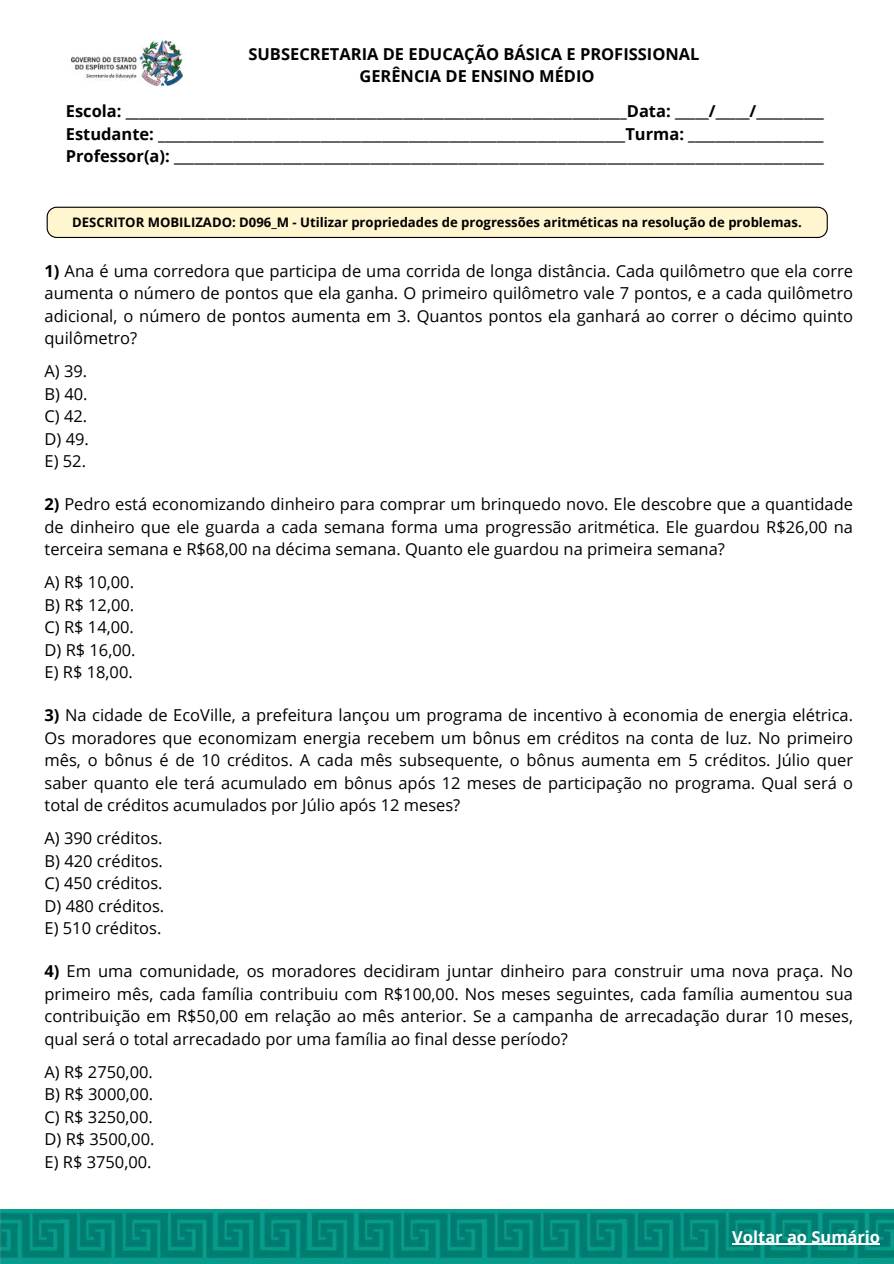
<style>
.page{position:relative;width:894px;height:1264px;background:#fff}
.page>*{position:absolute;margin:0;border:0;box-sizing:border-box;transform-origin:0 0}
.t1{font:16.5px/22.5px "Open Sans";color:#000;text-align:justify}
.t2{font:700 16.5px/22.5px "Open Sans";color:#000;text-align:justify}
.t3{font:700 16.5px "Open Sans";color:#fff}
.t4{font:700 13.05px "Open Sans";color:#000}
.s1{font-weight:700}
</style>
<div class="page">
<svg style="left:47px;top:207px;width:780px;height:31px;background:#eee4c1"></svg>
<img style="left:72px;top:41px;width:110px;height:45px">
<img style="left:0;top:1209px;width:893px;height:54px">
<hr style="left:732px;top:1243px;width:147px;height:1px;background:#fff">
<p class="t2" style="left:248px;top:42px;width:452px;text-align:center">SUBSECRETARIA DE EDUCAÇÃO BÁSICA E PROFISSIONAL<br>GERÊNCIA DE ENSINO MÉDIO</p>
<p class="t2" style="left:66px;top:99px;width:759px">Escola: __________________________________________________________________________Data: _____/_____/__________ Estudante: _____________________________________________________________________Turma: ____________________ Professor(a): ________________________________________________________________________________________________</p>
<p class="t4" style="left:72px;top:213px;width:731px">DESCRITOR MOBILIZADO: D096_M - Utilizar propriedades de progressões aritméticas na resolução de problemas.</p>
<p class="t1" style="left:45px;top:259px;width:809px"><span class="s1">1)</span> Ana é uma corredora que participa de uma corrida de longa distância. Cada quilômetro que ela corre aumenta o número de pontos que ela ganha. O primeiro quilômetro vale 7 pontos, e a cada quilômetro adicional, o número de pontos aumenta em 3. Quantos pontos ela ganhará ao correr o décimo quinto quilômetro?</p>
<p class="t1" style="left:45px;top:360px;width:46px">A) 39.<br>B) 40.<br>C) 42.<br>D) 49.<br>E) 52.</p>
<p class="t1" style="left:45px;top:492px;width:809px"><span class="s1">2)</span> Pedro está economizando dinheiro para comprar um brinquedo novo. Ele descobre que a quantidade de dinheiro que ele guarda a cada semana forma uma progressão aritmética. Ele guardou R$26,00 na terceira semana e R$68,00 na décima semana. Quanto ele guardou na primeira semana?</p>
<p class="t1" style="left:45px;top:570px;width:93px">A) R$ 10,00.<br>B) R$ 12,00.<br>C) R$ 14,00.<br>D) R$ 16,00.<br>E) R$ 18,00.</p>
<p class="t1" style="left:45px;top:703px;width:809px"><span class="s1">3)</span> Na cidade de EcoVille, a prefeitura lançou um programa de incentivo à economia de energia elétrica.<br>Os moradores que economizam energia recebem um bônus em créditos na conta de luz. No primeiro mês, o bônus é de 10 créditos. A cada mês subsequente, o bônus aumenta em 5 créditos. Júlio quer saber quanto ele terá acumulado em bônus após 12 meses de participação no programa. Qual será o total de créditos acumulados por Júlio após 12 meses?</p>
<p class="t1" style="left:45px;top:826px;width:121px">A) 390 créditos.<br>B) 420 créditos.<br>C) 450 créditos.<br>D) 480 créditos.<br>E) 510 créditos.</p>
<p class="t1" style="left:45px;top:959px;width:809px"><span class="s1">4)</span> Em uma comunidade, os moradores decidiram juntar dinheiro para construir uma nova praça. No primeiro mês, cada família contribuiu com R$100,00. Nos meses seguintes, cada família aumentou sua contribuição em R$50,00 em relação ao mês anterior. Se a campanha de arrecadação durar 10 meses, qual será o total arrecadado por uma família ao final desse período?</p>
<p class="t1" style="left:45px;top:1060px;width:111px">A) R$ 2750,00.<br>B) R$ 3000,00.<br>C) R$ 3250,00.<br>D) R$ 3500,00.<br>E) R$ 3750,00.</p>
<p class="t3" style="left:732px;top:1224px;width:149px">Voltar ao Sumário</p>
</div>
